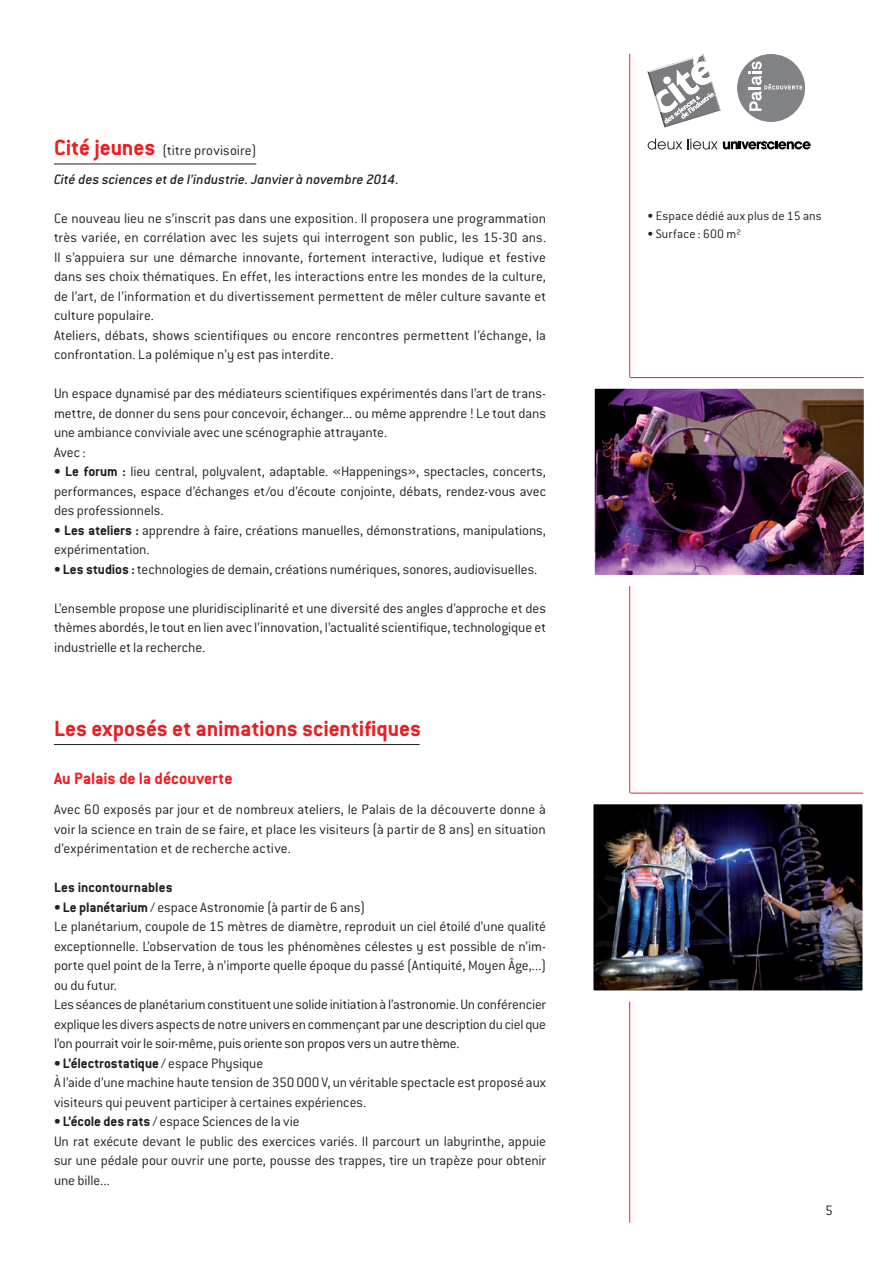
<style>
.page{position:relative;width:893px;height:1263px;background:#fff}
.page>*{position:absolute;margin:0;border:0;box-sizing:border-box;transform-origin:0 0}
.t1{font:700 24px "Conduit ITC";color:#ee1d23}
.t2{font:700 18px "Conduit ITC";letter-spacing:-.005em;color:#ee1d23}
.t3{font:300 15px/19.5px "Conduit ITC";color:#231f20}
.t4{font:15px "Conduit ITC Medium Italic Alt";letter-spacing:.005em;color:#231f20}
.t5{font:700 15px "Conduit ITC";color:#231f20}
.t6{font:300 13.5px "Conduit ITC";letter-spacing:.01em;color:#231f20}
.s1{font-weight:700;font-size:24px;color:#ee1d23}
.s2{font-weight:700}
</style>
<div class="page">
<hr style="left:54px;top:164px;width:202px;height:1px;background:#231f20">
<hr style="left:54px;top:744px;width:366px;height:1px;background:#231f20">
<hr style="left:629px;top:54px;width:1px;height:1168px;background:#ee1d23">
<div style="left:737px;top:54px;width:68px;height:68px;background:#808285;border-radius:50%"></div>
<svg style="left:748px;top:62px;width:54px;height:49px"></svg>
<svg style="left:648px;top:139px;width:163px;height:11px"></svg>
<svg style="left:647px;top:54px;width:74px;height:73px"></svg>
<img style="left:596px;top:390px;width:267px;height:184px">
<div style="left:584px;top:378px;width:291px;height:208px;border:11px solid #fff"></div>
<hr style="left:630px;top:377px;width:234px;height:1px;background:#ee1d23">
<img style="left:594px;top:805px;width:268px;height:185px">
<hr style="left:631px;top:793px;width:232px;height:1px;background:#ee1d23">
<p class="t3" style="left:54px;top:141px;width:204px"><span class="s1">Cité jeunes</span> (titre provisoire)</p>
<p class="t4" style="left:54px;top:170px;width:346px">Cité des sciences et de l’industrie. Janvier à novembre 2014.</p>
<p class="t3" style="left:54px;top:208px;width:494px">Ce nouveau lieu ne s’inscrit pas dans une exposition. I l proposera une programmation très variée, en corrélation avec les sujets qui interrogent son public, les 15-30 ans.<br>I l s’appuiera sur une démarche innovante, fortement interactive, ludique et festive dans ses choix thématiques. En effet, les interactions entre les mondes de la culture, de l’art, de l’information et du divertissement permettent de mêler culture savante et culture populaire.<br>Ateliers, débats, shows scientifiques ou encore rencontres permettent l’échange, la confrontation. La polémique n’y est pas interdite.</p>
<p class="t3" style="left:54px;top:384px;width:493px">Un espace dynamisé par des médiateurs scientifiques expérimentés dans l’art de trans&shy;mettre, de donner du sens pour concevoir, échanger... ou même apprendre ! Le tout dans une ambiance conviviale avec une scénographie attrayante.<br>Avec :</p>
<p class="t3" style="left:54px;top:462px;width:494px;text-align:justify"><span class="s2">• Le forum :</span> lieu central, polyvalent, adaptable. «Happenings», spectacles, concerts, performances, espace d’échanges et/ou d’écoute conjointe, débats, rendez-vous avec des professionnels.</p>
<p class="t3" style="left:54px;top:520px;width:494px"><span class="s2">• Les ateliers :</span> apprendre à faire, créations manuelles, démonstrations, manipulations, expérimentation.</p>
<p class="t3" style="left:54px;top:559px;width:485px"><span class="s2">• Les studios :</span> technologies de demain, créations numériques, sonores, audiovisuelles.</p>
<p class="t3" style="left:54px;top:598px;width:493px;text-align:justify">L’ensemble propose une pluridisciplinarité et une diversité des angles d’approche et des thèmes abordés, le tout en lien avec l’innovation, l’actualité scientifique, technologique et industrielle et la recherche.</p>
<h1 class="t1" style="left:54px;top:714px;width:369px">Les exposés et animations scientifiques</h1>
<p class="t2" style="left:54px;top:768px;width:180px">Au Palais de la découverte</p>
<p class="t3" style="left:54px;top:800px;width:493px;text-align:justify">Avec 60 exposés par jour et de nombreux ateliers, le Palais de la découverte donne à voir la science en train de se faire, et place les visiteurs (à partir de 8 ans) en situation d’expérimentation et de recherche active.</p>
<p class="t5" style="left:54px;top:879px;width:120px">Les incontournables</p>
<p class="t3" style="left:54px;top:897px;width:494px"><span class="s2">• Le planétarium</span> / espace Astronomie (à partir de 6 ans)<br>Le planétarium, coupole de 15 mètres de diamètre, reproduit un ciel étoilé d’une qualité exceptionnelle. L’observation de tous les phénomènes célestes y est possible de n’im&shy;porte quel point de la Terre, à n’importe quelle époque du passé (Antiquité, Moyen Âge,...) ou du futur.<br>Les séances de planétarium constituent une solide initiation à l’astronomie. Un conférencier explique les divers aspects de notre univers en commençant par une description du ciel que l’on pourrait voir le soir-même, puis oriente son propos vers un autre thème.</p>
<p class="t3" style="left:54px;top:1053px;width:493px"><span class="s2">• L’électrostatique</span> / espace Physique<br>À l’aide d’une machine haute tension de 350 000 V, un véritable spectacle est proposé aux visiteurs qui peuvent participer à certaines expériences.</p>
<p class="t3" style="left:54px;top:1112px;width:494px"><span class="s2">• L’école des rats</span> / espace Sciences de la vie<br>Un rat exécute devant le public des exercices variés. I l parcourt un labyrinthe, appuie sur une pédale pour ouvrir une porte, pousse des trappes, tire un trapèze pour obtenir une bille...</p>
<p class="t6" style="left:647px;top:209px;width:176px">• Espace dédié aux plus de 15 ans</p>
<p class="t6" style="left:647px;top:227px;width:95px">• Surface : 600 m²</p>
<p class="t3" style="left:825px;top:1201px;width:9px">5</p>
</div>
